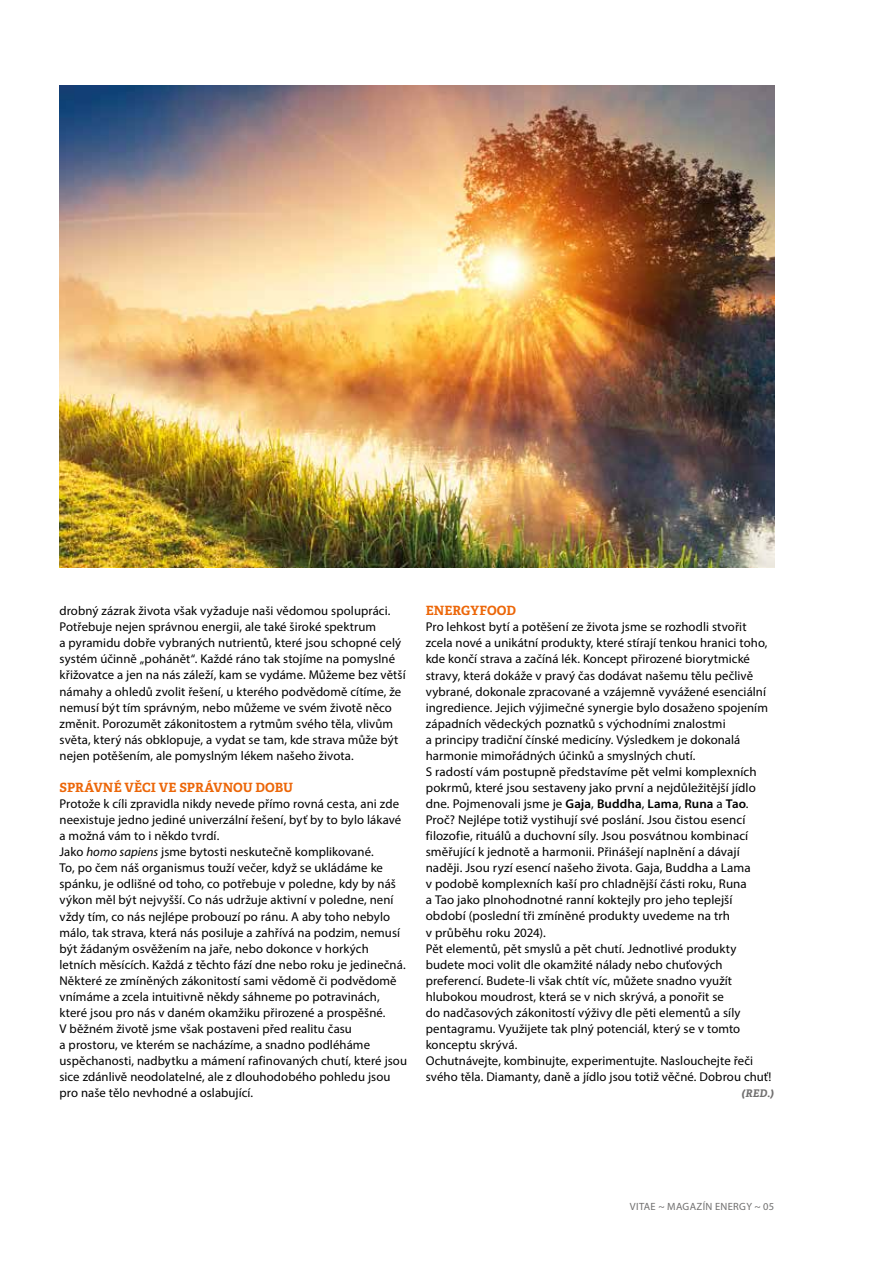
<style>
.page{position:relative;width:893px;height:1263px;background:#fff}
.page>*{position:absolute;margin:0;border:0;box-sizing:border-box;transform-origin:0 0}
.t1{font:12.75px/16px "Myriad Pro";letter-spacing:.005em;color:#000}
.t2{font:700 12.75px "Adelle Basic";letter-spacing:.005em;color:#ec6608}
.t3{font:10.5px "Myriad Pro";letter-spacing:.03em;color:#706f6f}
.t4{font:italic 700 10.5px "Adelle Basic";color:#706f6f}
.s1{font-style:italic}
.s2{font-weight:600}
</style>
<div class="page">
<img style="left:60px;top:85px;width:714px;height:482px">
<p class="t1" style="left:60px;top:603px;width:348px">drobný zázrak života však vyžaduje naši vědomou spolupráci.<br>Potřebuje nejen správnou energii, ale také široké spektrum<br>a pyramidu dobře vybraných nutrientů, které jsou schopné celý systém účinně „pohánět“. Každé ráno tak stojíme na pomyslné křižovatce a jen na nás záleží, kam se vydáme. Můžeme bez větší námahy a ohledů zvolit řešení, u kterého podvědomě cítíme, že nemusí být tím správným, nebo můžeme ve svém životě něco změnit. Porozumět zákonitostem a rytmům svého těla, vlivům světa, který nás obklopuje, a vydat se tam, kde strava může být nejen potěšením, ale pomyslným lékem našeho života.</p>
<p class="t2" style="left:60px;top:779px;width:235px">SPRÁVNÉ VĚCI VE SPRÁVNOU DOBU</p>
<p class="t1" style="left:60px;top:795px;width:349px">Protože k cíli zpravidla nikdy nevede přímo rovná cesta, ani zde neexistuje jedno jediné univerzální řešení, byť by to bylo lákavé a možná vám to i někdo tvrdí.<br>Jako <span class="s1">homo sapiens</span> jsme bytosti neskutečně komplikované.<br>To, po čem náš organismus touží večer, když se ukládáme ke spánku, je odlišné od toho, co potřebuje v poledne, kdy by náš výkon měl být nejvyšší. Co nás udržuje aktivní v poledne, není vždy tím, co nás nejlépe probouzí po ránu. A aby toho nebylo málo, tak strava, která nás posiluje a zahřívá na podzim, nemusí být žádaným osvěžením na jaře, nebo dokonce v horkých letních měsících. Každá z těchto fází dne nebo roku je jedinečná.<br>Některé ze zmíněných zákonitostí sami vědomě či podvědomě vnímáme a zcela intuitivně někdy sáhneme po potravinách, které jsou pro nás v daném okamžiku přirozené a prospěšné.<br>V běžném životě jsme však postaveni před realitu času<br>a prostoru, ve kterém se nacházíme, a snadno podléháme uspěchanosti, nadbytku a mámení rafinovaných chutí, které jsou sice zdánlivě neodolatelné, ale z dlouhodobého pohledu jsou pro naše tělo nevhodné a oslabující.</p>
<p class="t2" style="left:426px;top:603px;width:92px">ENERGYFOOD</p>
<p class="t1" style="left:426px;top:619px;width:347px">Pro lehkost bytí a potěšení ze života jsme se rozhodli stvořit zcela nové a unikátní produkty, které stírají tenkou hranici toho, kde končí strava a začíná lék. Koncept přirozené biorytmické stravy, která dokáže v pravý čas dodávat našemu tělu pečlivě vybrané, dokonale zpracované a vzájemně vyvážené esenciální ingredience. Jejich výjimečné synergie bylo dosaženo spojením západních vědeckých poznatků s východními znalostmi<br>a principy tradiční čínské medicíny. Výsledkem je dokonalá harmonie mimořádných účinků a smyslných chutí.<br>S radostí vám postupně představíme pět velmi komplexních pokrmů, které jsou sestaveny jako první a nejdůležitější jídlo dne. Pojmenovali jsme je <span class="s2">Gaja</span>, <span class="s2">Buddha</span>, <span class="s2">Lama</span>, <span class="s2">Runa</span> a <span class="s2">Tao</span>.<br>Proč? Nejlépe totiž vystihují své poslání. Jsou čistou esencí filozofie, rituálů a duchovní síly. Jsou posvátnou kombinací směřující k jednotě a harmonii. Přinášejí naplnění a dávají naději. Jsou ryzí esencí našeho života. Gaja, Buddha a Lama<br>v podobě komplexních kaší pro chladnější části roku, Runa<br>a Tao jako plnohodnotné ranní koktejly pro jeho teplejší období (poslední tři zmíněné produkty uvedeme na trh<br>v průběhu roku 2024).<br>Pět elementů, pět smyslů a pět chutí. Jednotlivé produkty budete moci volit dle okamžité nálady nebo chuťových preferencí. Budete-li však chtít víc, můžete snadno využít hlubokou moudrost, která se v nich skrývá, a ponořit se<br>do nadčasových zákonitostí výživy dle pěti elementů a síly pentagramu. Využijete tak plný potenciál, který se v tomto konceptu skrývá.<br>Ochutnávejte, kombinujte, experimentujte. Naslouchejte řeči svého těla. Diamanty, daně a jídlo jsou totiž věčné. Dobrou chuť!</p>
<p class="t4" style="left:742px;top:1087px;width:34px">(RED.)</p>
<p class="t3" style="left:630px;top:1200px;width:146px">VITAE ~ MAGAZÍN ENERGY ~ 05</p>
</div>
